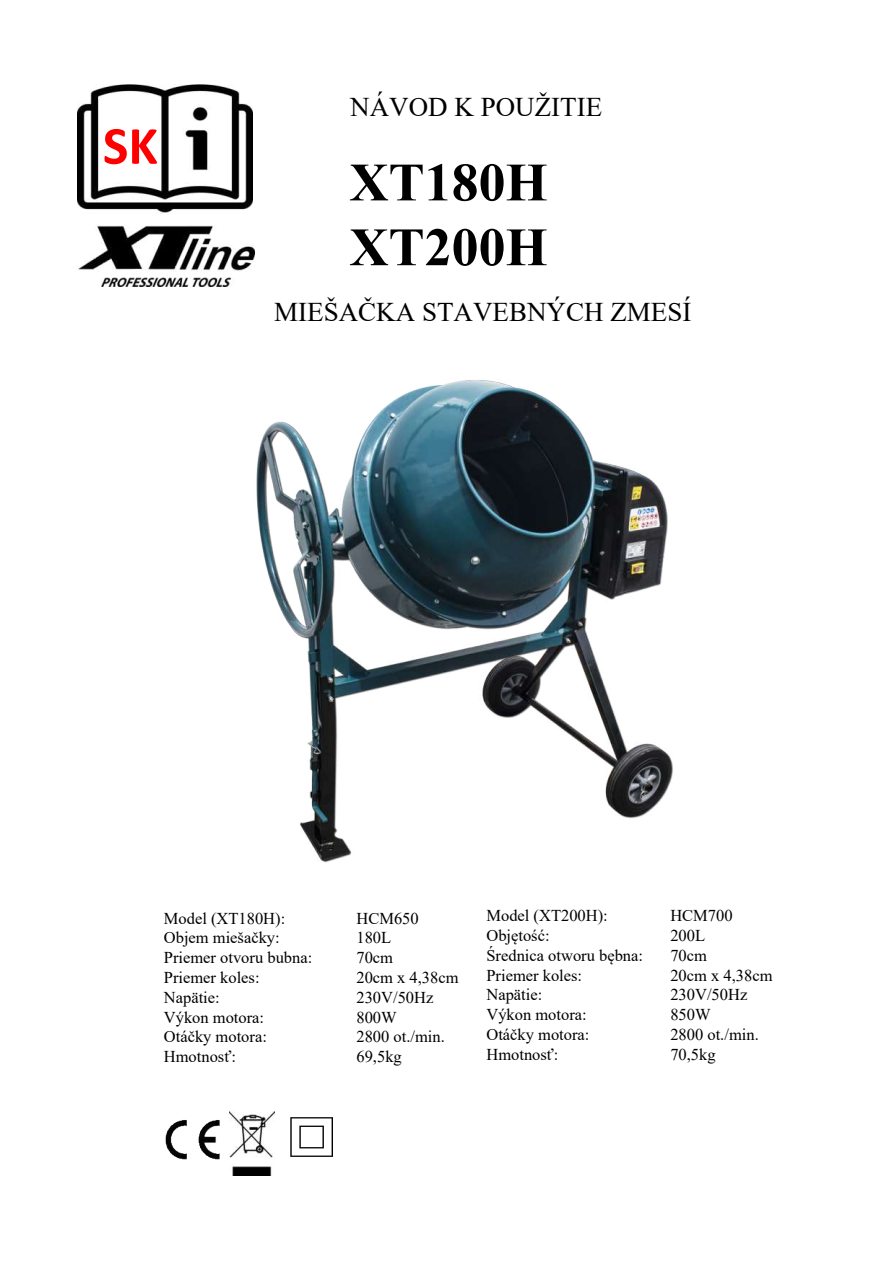
<style>
.page{position:relative;width:893px;height:1263px;background:#fff}
.page>*{position:absolute;margin:0;border:0;box-sizing:border-box;transform-origin:0 0}
.t1{font:700 54px/64.8px "Times New Roman";color:#000}
.t2{font:700 54px "Calibri";color:#f00}
.t3{font:27px "Times New Roman";color:#000}
.t4{font:16.5px/19.8px "Times New Roman";color:#000}
</style>
<div class="page">
<img style="left:78px;top:231px;width:176px;height:56px">
<img style="left:78px;top:84px;width:174px;height:147px">
<img style="left:165px;top:1120px;width:55px;height:40px">
<img style="left:230px;top:1111px;width:45px;height:65px">
<img style="left:290px;top:1117px;width:43px;height:40px">
<img style="left:256px;top:380px;width:417px;height:483px">
<h1 class="t2" style="left:103px;top:108px;width:57px">SK</h1>
<h2 class="t3" style="left:350px;top:88px;width:253px">NÁVOD K POUŽITIE</h2>
<h1 class="t1" style="left:350px;top:148px;width:200px">XT180H<br>XT200H</h1>
<h2 class="t3" style="left:274px;top:293px;width:419px">MIEŠAČKA STAVEBNÝCH ZMESÍ</h2>
<p class="t4" style="left:164px;top:908px;width:150px">Model (XT180H):<br>Objem miešačky:<br>Priemer otvoru bubna:<br>Priemer koles:<br>Napätie:<br>Výkon motora:<br>Otáčky motora:<br>Hmotnosť:</p>
<p class="t4" style="left:356px;top:908px;width:104px">HCM650<br>180L<br>70cm<br>20cm x 4,38cm<br>230V/50Hz<br>800W<br>2800 ot./min.<br>69,5kg</p>
<p class="t4" style="left:486px;top:905px;width:158px">Model (XT200H):<br>Objętość:<br>Średnica otworu bębna:<br>Priemer koles:<br>Napätie:<br>Výkon motora:<br>Otáčky motora:<br>Hmotnosť:</p>
<p class="t4" style="left:670px;top:905px;width:104px">HCM700<br>200L<br>70cm<br>20cm x 4,38cm<br>230V/50Hz<br>850W<br>2800 ot./min.<br>70,5kg</p>
</div>
